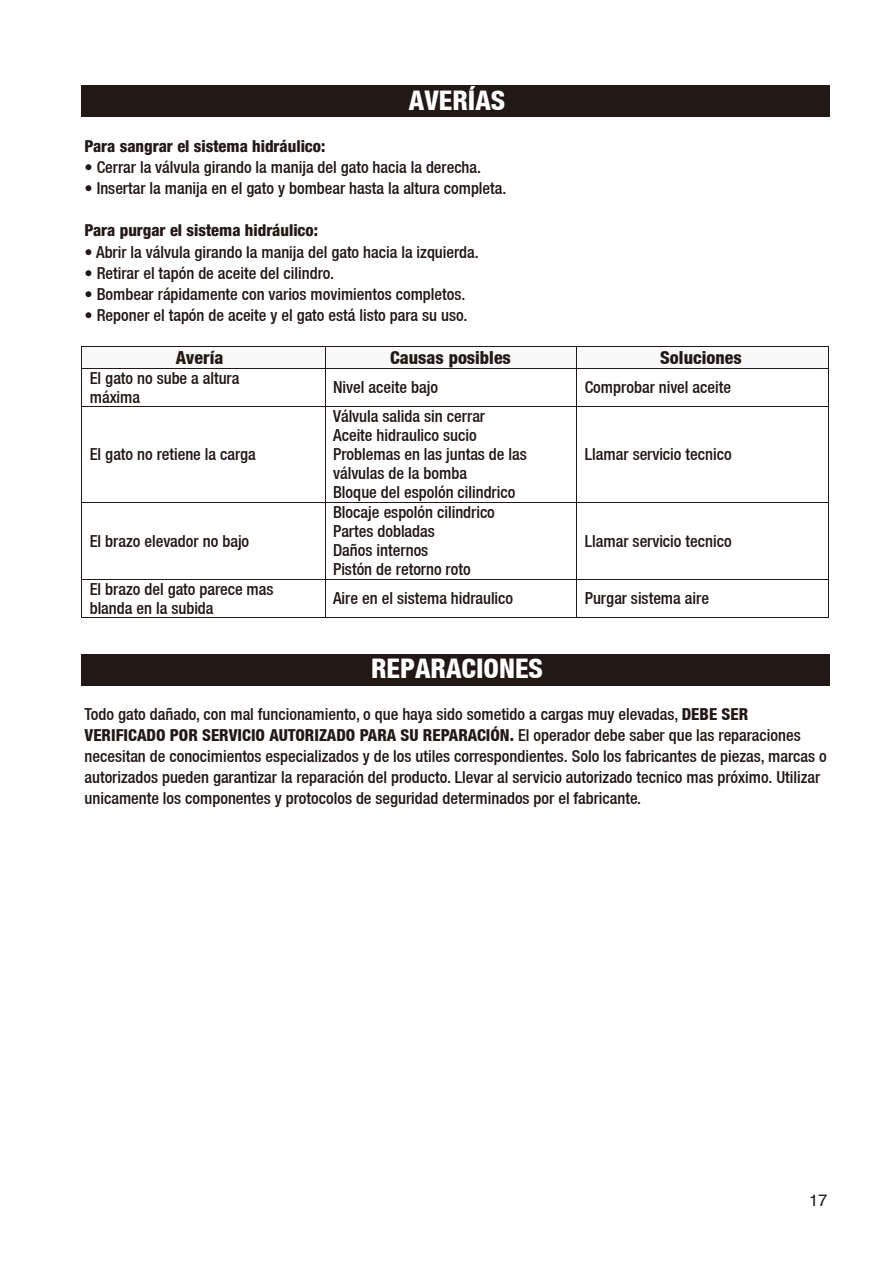
<style>
.page{position:relative;width:893px;height:1263px;background:#fff}
.page>*{position:absolute;margin:0;border:0;box-sizing:border-box;transform-origin:0 0}
.t1{font:800 condensed 27px "Helvetica Neue LT";color:#fff}
.t2{font:800 condensed 18px "Helvetica Neue LT";color:#221815}
.t3{font:500 condensed 16.5px/18.9px "Helvetica Neue LT";color:#221815}
.t4{font:800 condensed 16.5px "Helvetica Neue LT Pro";color:#221815}
.t5{font:16.5px "Helvetica";color:#221815}
.s1{font-weight:800}
</style>
<div class="page">
<div style="left:81px;top:85px;width:749px;height:31px;background:#221815"></div>
<div style="left:81px;top:655px;width:749px;height:31px;background:#221815"></div>
<svg style="left:81px;top:346px;width:748px;height:23px"></svg>
<hr style="left:81px;top:369px;width:1px;height:38px;background:#221815">
<hr style="left:325px;top:369px;width:1px;height:38px;background:#221815">
<hr style="left:576px;top:369px;width:1px;height:38px;background:#221815">
<hr style="left:828px;top:369px;width:1px;height:38px;background:#221815">
<hr style="left:82px;top:407px;width:243px;height:1px;background:#221815">
<hr style="left:325px;top:407px;width:251px;height:1px;background:#221815">
<hr style="left:577px;top:407px;width:251px;height:1px;background:#221815">
<hr style="left:81px;top:407px;width:1px;height:95px;background:#221815">
<hr style="left:325px;top:407px;width:1px;height:95px;background:#221815">
<hr style="left:576px;top:407px;width:1px;height:95px;background:#221815">
<hr style="left:828px;top:407px;width:1px;height:95px;background:#221815">
<hr style="left:82px;top:502px;width:243px;height:1px;background:#221815">
<hr style="left:325px;top:502px;width:251px;height:1px;background:#221815">
<hr style="left:577px;top:502px;width:251px;height:1px;background:#221815">
<hr style="left:81px;top:503px;width:1px;height:76px;background:#221815">
<hr style="left:325px;top:503px;width:1px;height:76px;background:#221815">
<hr style="left:576px;top:503px;width:1px;height:76px;background:#221815">
<hr style="left:828px;top:503px;width:1px;height:76px;background:#221815">
<hr style="left:82px;top:579px;width:243px;height:1px;background:#221815">
<hr style="left:325px;top:579px;width:251px;height:1px;background:#221815">
<hr style="left:577px;top:579px;width:251px;height:1px;background:#221815">
<hr style="left:81px;top:580px;width:1px;height:37px;background:#221815">
<hr style="left:82px;top:617px;width:243px;height:1px;background:#221815">
<hr style="left:325px;top:580px;width:1px;height:37px;background:#221815">
<hr style="left:325px;top:617px;width:251px;height:1px;background:#221815">
<hr style="left:576px;top:580px;width:1px;height:37px;background:#221815">
<hr style="left:577px;top:617px;width:251px;height:1px;background:#221815">
<hr style="left:828px;top:580px;width:1px;height:37px;background:#221815">
<h1 class="t1" style="left:409px;top:84px;width:98px">AVERÍAS</h1>
<p class="t4" style="left:85px;top:136px;width:242px">Para sangrar el sistema hidráulico:</p>
<p class="t3" style="left:85px;top:158px;width:398px">• Cerrar la válvula girando la manija del gato hacia la derecha.</p>
<p class="t3" style="left:85px;top:179px;width:423px">• Insertar la manija en el gato y bombear hasta la altura completa.</p>
<p class="t4" style="left:85px;top:220px;width:235px">Para purgar el sistema hidráulico:</p>
<p class="t3" style="left:85px;top:242px;width:396px">• Abrir la válvula girando la manija del gato hacia la izquierda.</p>
<p class="t3" style="left:85px;top:263px;width:251px">• Retirar el tapón de aceite del cilindro.</p>
<p class="t3" style="left:85px;top:284px;width:382px">• Bombear rápidamente con varios movimientos completos.</p>
<p class="t3" style="left:85px;top:305px;width:384px">• Reponer el tapón de aceite y el gato está listo para su uso.</p>
<p class="t2" style="left:176px;top:346px;width:49px">Avería</p>
<p class="t2" style="left:390px;top:346px;width:122px">Causas posibles</p>
<p class="t2" style="left:660px;top:346px;width:83px">Soluciones</p>
<p class="t3" style="left:90px;top:368px;width:151px">El gato no sube a altura máxima</p>
<p class="t3" style="left:333px;top:378px;width:107px">Nivel aceite bajo</p>
<p class="t3" style="left:585px;top:378px;width:148px">Comprobar nivel aceite</p>
<p class="t3" style="left:90px;top:445px;width:168px">El gato no retiene la carga</p>
<p class="t3" style="left:90px;top:531px;width:161px">El brazo elevador no bajo</p>
<p class="t3" style="left:333px;top:407px;width:195px">Válvula salida sin cerrar<br>Aceite hidraulico sucio<br>Problemas en las juntas de las válvulas de la bomba<br>Bloque del espolón cilindrico</p>
<p class="t3" style="left:333px;top:503px;width:163px">Blocaje espolón cilindrico<br>Partes dobladas<br>Daños internos<br>Pistón de retorno roto</p>
<p class="t3" style="left:90px;top:579px;width:185px">El brazo del gato parece mas blanda en la subida</p>
<p class="t3" style="left:333px;top:589px;width:182px">Aire en el sistema hidraulico</p>
<p class="t3" style="left:585px;top:445px;width:149px">Llamar servicio tecnico</p>
<p class="t3" style="left:585px;top:531px;width:149px">Llamar servicio tecnico</p>
<p class="t3" style="left:585px;top:589px;width:126px">Purgar sistema aire</p>
<h1 class="t1" style="left:371px;top:651px;width:173px">REPARACIONES</h1>
<p class="t3" style="left:85px;top:703px;width:744px;line-height:21px">Todo gato dañado, con mal funcionamiento, o que haya sido sometido a cargas muy elevadas, <span class="s1">DEBE SER VERIFICADO POR SERVICIO AUTORIZADO PARA SU REPARACIÓN.</span> El operador debe saber que las reparaciones necesitan de conocimientos especializados y de los utiles correspondientes. Solo los fabricantes de piezas, marcas o autorizados pueden garantizar la reparación del producto. Llevar al servicio autorizado tecnico mas próximo. Utilizar unicamente los componentes y protocolos de seguridad determinados por el fabricante.</p>
<p class="t5" style="left:809px;top:1187px;width:20px">17</p>
</div>
